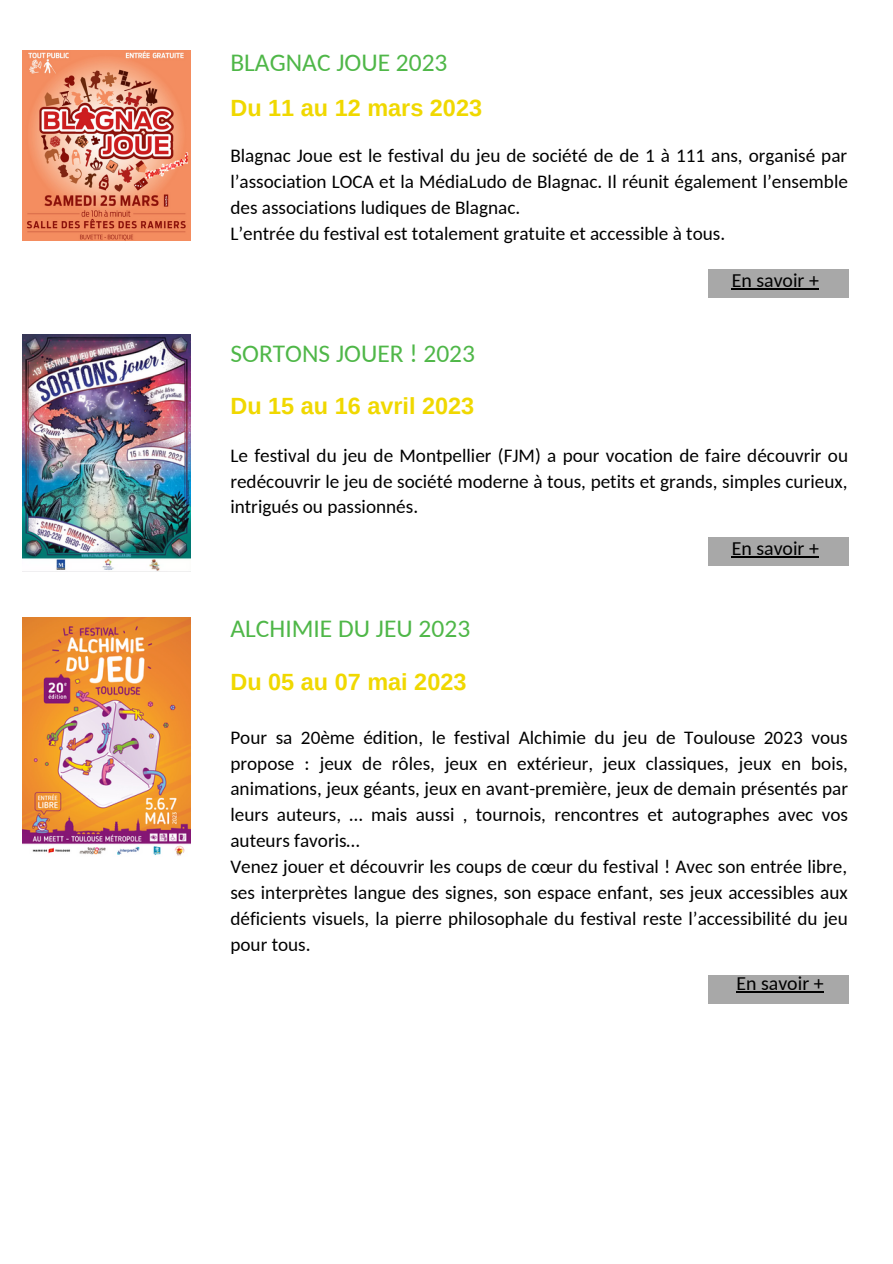
<style>
.page{position:relative;width:893px;height:1264px;background:#fff}
.page>*{position:absolute;margin:0;border:0;box-sizing:border-box;transform-origin:0 0}
.t1{font:25.5px "Carlito";color:#4fb748}
.t2{font:700 23.4px "Arimo";color:#f0d800}
.t3{font:19.8px "Carlito";color:#000}
.t4{font:19.2px/25.8px "Carlito";color:#000}
</style>
<div class="page">
<div style="left:708px;top:269px;width:140px;height:29px;background:#a8a8a8"></div>
<img style="left:22px;top:334px;width:169px;height:237px">
<div style="left:708px;top:537px;width:140px;height:29px;background:#a8a8a8"></div>
<div style="left:708px;top:975px;width:140px;height:28px;background:#a8a8a8"></div>
<img style="left:22px;top:618px;width:169px;height:238px">
<hr style="left:731px;top:288px;width:87px;height:1px;background:#000">
<hr style="left:731px;top:556px;width:87px;height:1px;background:#000">
<hr style="left:736px;top:991px;width:87px;height:1px;background:#000">
<img style="left:22px;top:50px;width:169px;height:190px">
<h1 class="t1" style="left:230px;top:52px;width:218px">BLAGNAC JOUE 2023</h1>
<p class="t2" style="left:230px;top:95px;width:253px">Du 11 au 12 mars 2023</p>
<p class="t4" style="left:230px;top:144px;width:619px">Blagnac Joue est le festival du jeu de société de de 1 à 111 ans, organisé par l’association LOCA et la MédiaLudo de Blagnac. Il réunit également l’ensemble des associations ludiques de Blagnac.<br>L’entrée du festival est totalement gratuite et accessible à tous.</p>
<h1 class="t1" style="left:230px;top:342px;width:246px">SORTONS JOUER ! 2023</h1>
<p class="t2" style="left:230px;top:393px;width:245px">Du 15 au 16 avril 2023</p>
<p class="t3" style="left:731px;top:272px;width:89px">En savoir +</p>
<p class="t4" style="left:230px;top:444px;width:619px;text-align:justify">Le festival du jeu de Montpellier (FJM) a pour vocation de faire découvrir ou redécouvrir le jeu de société moderne à tous, petits et grands, simples curieux, intrigués ou passionnés.</p>
<h1 class="t1" style="left:230px;top:618px;width:241px">ALCHIMIE DU JEU 2023</h1>
<p class="t2" style="left:230px;top:668px;width:237px">Du 05 au 07 mai 2023</p>
<p class="t3" style="left:731px;top:540px;width:89px">En savoir +</p>
<p class="t4" style="left:230px;top:726px;width:619px">Pour sa 20ème édition, le festival Alchimie du jeu de Toulouse 2023 vous propose : jeux de rôles, jeux en extérieur, jeux classiques, jeux en bois, animations, jeux géants, jeux en avant-première, jeux de demain présentés par leurs auteurs, … mais aussi , tournois, rencontres et autographes avec vos auteurs favoris…<br>Venez jouer et découvrir les coups de cœur du festival ! Avec son entrée libre, ses interprètes langue des signes, son espace enfant, ses jeux accessibles aux déficients visuels, la pierre philosophale du festival reste l’accessibilité du jeu pour tous.</p>
<p class="t3" style="left:736px;top:975px;width:89px">En savoir +</p>
</div>
